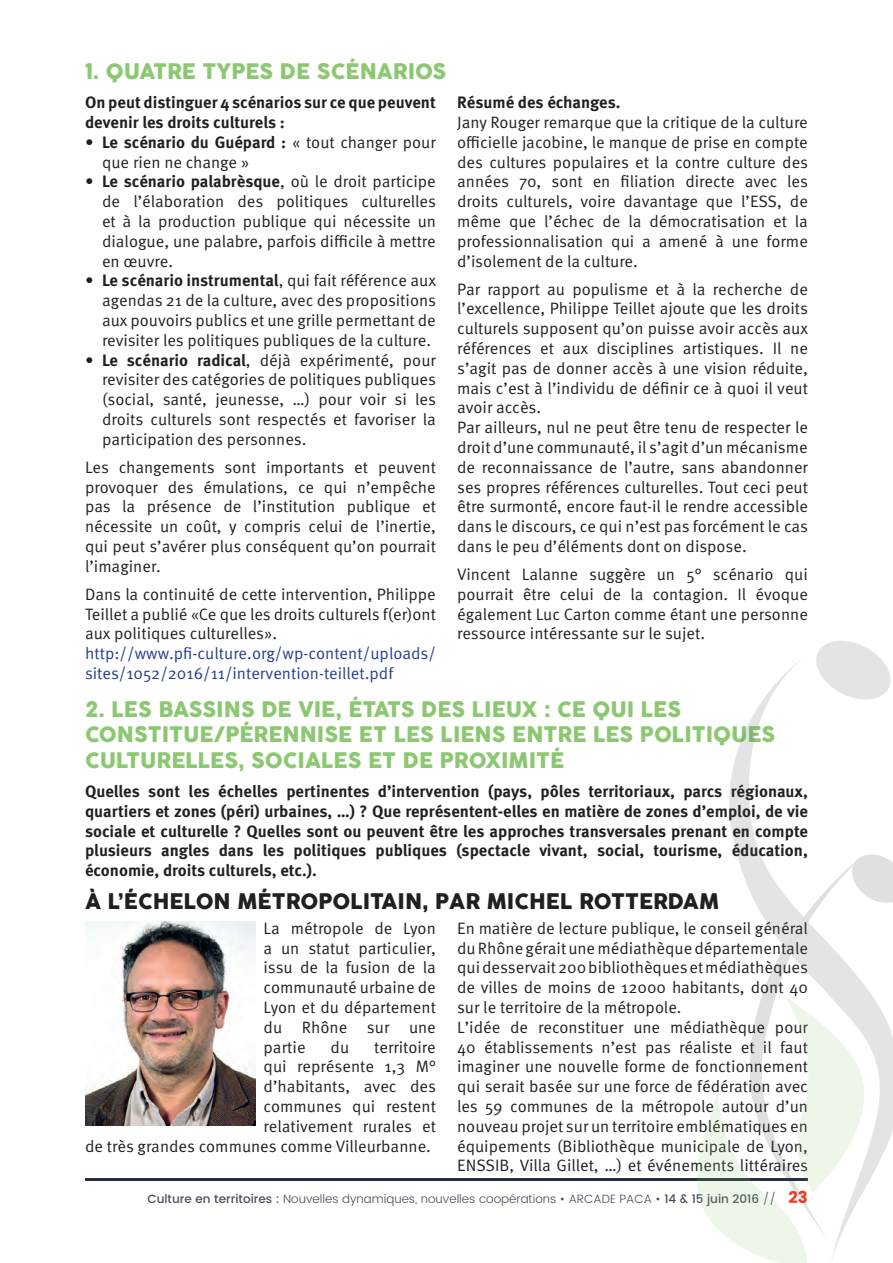
<style>
.page{position:relative;width:893px;height:1263px;background:#fff}
.page>*{position:absolute;margin:0;border:0;box-sizing:border-box;transform-origin:0 0}
.t1{font:21px/25.2px "COCOGOOSE";color:#8cc872}
.t2{font:21px "COCOGOOSE";color:#231f20}
.t3{font:16.5px/19.8px "Meta Pro";color:#231f20;text-align:justify}
.t4{font:700 16.5px/19.8px "Meta Pro";color:#231f20}
.t5{font:16.5px/19.8px "Meta Pro";color:#253f8e}
.t6{font:300 12px "Poppins";color:#494d5c}
.s1{font-weight:700}
.s2{font-weight:500}
.s3{font-weight:700;font-size:16.5px;color:#ef3e22}
</style>
<div class="page">
<hr style="left:85px;top:1178px;width:723px;height:2px;background:#2a3043">
<svg style="left:729px;top:660px;width:164px;height:523px"></svg>
<svg style="left:735px;top:857px;width:127px;height:137px"></svg>
<svg style="left:811px;top:641px;width:82px;height:62px"></svg>
<svg style="left:848px;top:852px;width:45px;height:53px"></svg>
<svg style="left:695px;top:994px;width:173px;height:269px"></svg>
<img style="left:85px;top:921px;width:170px;height:204px">
<p class="t1" style="left:85px;top:59px;width:363px">1. QUATRE TYPES DE SCÉNARIOS</p>
<p class="t4" style="left:85px;top:93px;width:352px">On peut distinguer 4 scénarios sur ce que peuvent devenir les droits culturels :</p>
<p class="t3" style="left:102px;top:133px;width:335px;text-indent:-17px">• <span class="s1">Le scénario du Guépard :</span> « tout changer pour que rien ne change »</p>
<p class="t3" style="left:102px;top:172px;width:335px;text-indent:-17px">• <span class="s1">Le scénario palabrèsque</span>, où le droit participe de l’élaboration des politiques culturelles et à la production publique qui nécessite un dialogue, une palabre, parfois difficile à mettre en œuvre.</p>
<p class="t3" style="left:102px;top:271px;width:336px;text-indent:-17px">• <span class="s1">Le scénario instrumental</span>, qui fait référence aux agendas 21 de la culture, avec des propositions aux pouvoirs publics et une grille permettant de revisiter les politiques publiques de la culture.</p>
<p class="t3" style="left:102px;top:350px;width:335px;text-indent:-17px">• <span class="s1">Le scénario radical</span>, déjà expérimenté, pour revisiter des catégories de politiques publiques (social, santé, jeunesse, …) pour voir si les droits culturels sont respectés et favoriser la participation des personnes.</p>
<p class="t3" style="left:85px;top:458px;width:352px">Les changements sont importants et peuvent provoquer des émulations, ce qui n’empêche pas la présence de l’institution publique et nécessite un coût, y compris celui de l’inertie, qui peut s’avérer plus conséquent qu’on pourrait l’imaginer.</p>
<p class="t3" style="left:85px;top:585px;width:353px">Dans la continuité de cette intervention, Philippe Teillet a publié «Ce que les droits culturels f(er)ont aux politiques culturelles».</p>
<p class="t5" style="left:85px;top:644px;width:353px">http://www.pfi-culture.org/wp-content/uploads/ sites/1052/2016/11/intervention-teillet.pdf</p>
<p class="t4" style="left:457px;top:93px;width:165px">Résumé des échanges.</p>
<p class="t3" style="left:457px;top:113px;width:352px">Jany Rouger remarque que la critique de la culture officielle jacobine, le manque de prise en compte des cultures populaires et la contre culture des années 70, sont en filiation directe avec les droits culturels, voire davantage que l’ESS, de même que l’échec de la démocratisation et la professionnalisation qui a amené à une forme d’isolement de la culture.</p>
<p class="t3" style="left:457px;top:279px;width:353px;text-align:left">Par rapport au populisme et à la recherche de l’excellence, Philippe Teillet ajoute que les droits culturels supposent qu’on puisse avoir accès aux références et aux disciplines artistiques. Il ne s’agit pas de donner accès à une vision réduite, mais c’est à l’individu de définir ce à quoi il veut avoir accès.<br>Par ailleurs, nul ne peut être tenu de respecter le droit d’une communauté, il s’agit d’un mécanisme de reconnaissance de l’autre, sans abandonner ses propres références culturelles. Tout ceci peut être surmonté, encore faut-il le rendre accessible dans le discours, ce qui n’est pas forcément le cas dans le peu d’éléments dont on dispose.</p>
<p class="t3" style="left:457px;top:565px;width:352px">Vincent Lalanne suggère un 5° scénario qui pourrait être celui de la contagion. Il évoque également Luc Carton comme étant une personne ressource intéressante sur le sujet.</p>
<p class="t1" style="left:85px;top:697px;width:692px">2. LES BASSINS DE VIE, ÉTATS DES LIEUX : CE QUI LES<br>CONSTITUE/PÉRENNISE ET LES LIENS ENTRE LES POLITIQUES<br>CULTURELLES, SOCIALES ET DE PROXIMITÉ</p>
<p class="t4" style="left:85px;top:782px;width:724px;text-align:justify">Quelles sont les échelles pertinentes d’intervention (pays, pôles territoriaux, parcs régionaux, quartiers et zones (péri) urbaines, …) ? Que représentent-elles en matière de zones d’emploi, de vie sociale et culturelle ? Quelles sont ou peuvent être les approches transversales prenant en compte plusieurs angles dans les politiques publiques (spectacle vivant, social, tourisme, éducation, économie, droits culturels, etc.).</p>
<p class="t2" style="left:85px;top:885px;width:636px">À L’ÉCHELON MÉTROPOLITAIN, PAR MICHEL ROTTERDAM</p>
<p class="t3" style="left:264px;top:919px;width:174px">La métropole de Lyon a un statut particulier, issu de la fusion de la communauté urbaine de Lyon et du département du Rhône sur une partie</p>
<p class="t3" style="left:331px;top:1037px;width:20px">du</p>
<p class="t3" style="left:374px;top:1037px;width:63px">territoire</p>
<p class="t3" style="left:264px;top:1057px;width:174px">qui représente 1,3 M°</p>
<p class="t3" style="left:264px;top:1077px;width:174px">d’habitants, avec des</p>
<p class="t3" style="left:264px;top:1097px;width:174px">communes qui restent</p>
<p class="t3" style="left:264px;top:1117px;width:174px">relativement rurales et</p>
<p class="t3" style="left:85px;top:1136px;width:347px">de très grandes communes comme Villeurbanne.</p>
<p class="t3" style="left:457px;top:919px;width:352px;text-align:left">En matière de lecture publique, le conseil général du Rhône gérait une médiathèque départementale qui desservait 200 bibliothèques et médiathèques de villes de moins de 12000 habitants, dont 40 sur le territoire de la métropole.<br>L’idée de reconstituer une médiathèque pour 40 établissements n’est pas réaliste et il faut imaginer une nouvelle forme de fonctionnement qui serait basée sur une force de fédération avec les 59 communes de la métropole autour d’un nouveau projet sur un territoire emblématiques en équipements (Bibliothèque municipale de Lyon, ENSSIB, Villa Gillet, …) et événements littéraires</p>
<p class="t6" style="left:147px;top:1190px;width:662px"><span class="s2">Culture en territoires :</span> Nouvelles dynamiques, nouvelles coopérations • ARCADE PACA • <span class="s2">14 &amp; 15 juin 2016</span> // <span class="s3">23</span></p>
</div>
